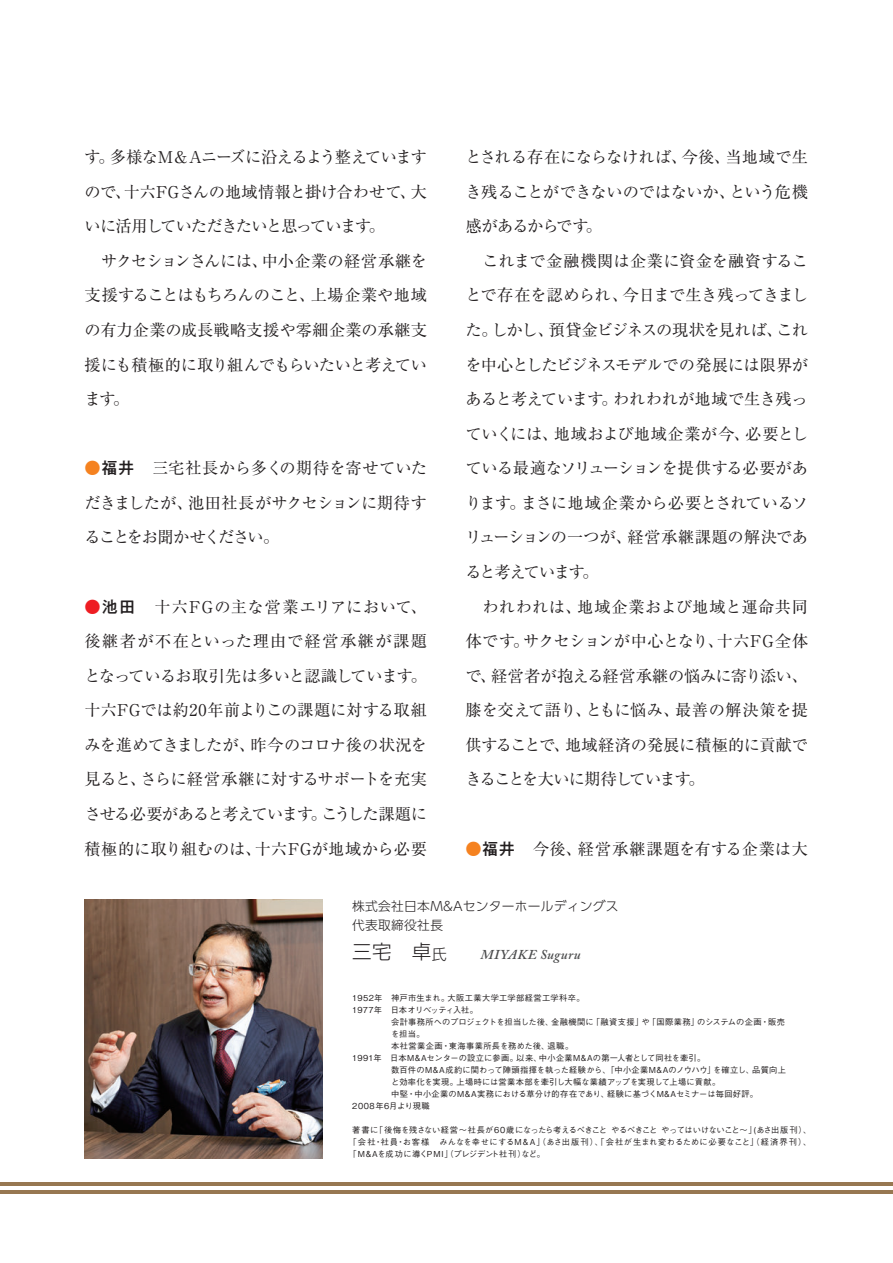
<style>
.page{position:relative;width:893px;height:1263px;background:#fff}
.page>*{position:absolute;margin:0;border:0;box-sizing:border-box;transform-origin:0 0}
.t1{font:300 19.5px "UD Shin Go Pro";color:#231f20}
.t2{font:16.2px/34.5px "Ryumin Pr 6 N";letter-spacing:-.02em;color:#231f20}
.t3{font:16.2px "Ryumin Pr 6 N";letter-spacing:.035em;color:#231f20}
.t4{font:italic 600 13.5px "Adobe Caslon Pro";letter-spacing:.035em;color:#4b4c4d}
.t5{font:300 12.75px/19.5px "UD Shin Go Pro";letter-spacing:.02em;color:#231f20}
.t6{font:500 8.25px/12px "Gothic BBB Pr 6 N";letter-spacing:.02em;color:#231f20;text-align:justify}
.t7{font:500 8.25px "Gothic BBB Pr 6 N";letter-spacing:.045em;color:#231f20}
.t8{font:500 8.25px "Gothic BBB Pr 6 N";letter-spacing:.04em;color:#231f20}
.t9{font:500 8.25px "Gothic BBB Pr 6 N";letter-spacing:-.02em;color:#231f20}
.t10{font:500 8.25px "Gothic BBB Pr 6 N";letter-spacing:.06em;color:#231f20}
.s1{font-family:"PA1 Gothic Std N";font-weight:500;color:#f58220}
.s2{font-family:"PA1 Gothic Std N";font-weight:500}
.s3{font-family:"PA1 Gothic Std N";font-weight:500;color:#ee1d23}
.s4{font-size:15px}
</style>
<div class="page">
<img style="left:85px;top:899px;width:238px;height:260px">
<hr style="left:0;top:1182px;width:893px;height:3px;background:#977751">
<hr style="left:0;top:1191px;width:893px;height:3px;background:#977751">
<p class="t2" style="left:85px;top:139px;width:344px">す。多様なM＆Aニーズに沿えるよう整えていますので、十六FGさんの地域情報と掛け合わせて、大いに活用していただきたいと思っています。<br>　サクセションさんには、中小企業の経営承継を支援することはもちろんのこと、上場企業や地域の有力企業の成長戦略支援や零細企業の承継支援にも積極的に取り組んでもらいたいと考えています。</p>
<p class="t2" style="left:85px;top:450px;width:344px;text-align:justify"><span class="s1">●</span><span class="s2">福井</span>　三宅社長から多くの期待を寄せていただきましたが、池田社長がサクセションに期待することをお聞かせください。</p>
<p class="t2" style="left:84px;top:588px;width:344px;text-align:justify"><span class="s3">●</span><span class="s2">池田</span>　十六FGの主な営業エリアにおいて、後継者が不在といった理由で経営承継が課題となっているお取引先は多いと認識しています。十六FGでは約20年前よりこの課題に対する取組みを進めてきましたが、昨今のコロナ後の状況を見ると、さらに経営承継に対するサポートを充実させる必要があると考えています。こうした課題に積極的に取り組むのは、十六FGが地域から必要</p>
<p class="t2" style="left:465px;top:139px;width:344px">とされる存在にならなければ、今後、当地域で生き残ることができないのではないか、という危機感があるからです。<br>　これまで金融機関は企業に資金を融資することで存在を認められ、今日まで生き残ってきました。しかし、預貸金ビジネスの現状を見れば、これを中心としたビジネスモデルでの発展には限界があると考えています。われわれが地域で生き残っていくには、地域および地域企業が今、必要としている最適なソリューションを提供する必要があります。まさに地域企業から必要とされているソリューションの一つが、経営承継課題の解決であると考えています。<br>　われわれは、地域企業および地域と運命共同体です。サクセションが中心となり、十六FG全体で、経営者が抱える経営承継の悩みに寄り添い、膝を交えて語り、ともに悩み、最善の解決策を提供することで、地域経済の発展に積極的に貢献できることを大いに期待しています。</p>
<p class="t3" style="left:465px;top:836px;width:344px"><span class="s1">●</span><span class="s2">福井</span>　今後、経営承継課題を有する企業は大</p>
<p class="t5" style="left:352px;top:896px;width:268px">株式会社日本M&amp;Aセンターホールディングス代表取締役社長</p>
<p class="t1" style="left:352px;top:936px;width:96px">三宅　卓<span class="s4">氏</span></p>
<p class="t4" style="left:481px;top:946px;width:101px">MIYAKE Suguru</p>
<p class="t7" style="left:352px;top:991px;width:234px">1952年　神戸市生まれ。大阪工業大学工学部経営工学科卒。</p>
<p class="t9" style="left:352px;top:1003px;width:127px">1977年　日本オリベッティ入社。</p>
<p class="t6" style="left:391px;top:1015px;width:395px">会計事務所へのプロジェクトを担当した後、金融機関に「融資支援」や「国際業務」のシステムの企画・販売</p>
<p class="t6" style="left:391px;top:1027px;width:35px">を担当。</p>
<p class="t8" style="left:391px;top:1039px;width:184px">本社営業企画・東海事業所長を務めた後、退職。</p>
<p class="t6" style="left:352px;top:1051px;width:354px">1991年　日本M&amp;Aセンターの設立に参画。以来、中小企業M&amp;Aの第一人者として同社を牽引。</p>
<p class="t6" style="left:391px;top:1063px;width:396px">数百件のM&amp;A成約に関わって陣頭指揮を執った経験から、「中小企業M&amp;Aのノウハウ」を確立し、品質向上</p>
<p class="t6" style="left:391px;top:1075px;width:331px">と効率化を実現。上場時には営業本部を牽引し大幅な業績アップを実現して上場に貢献。</p>
<p class="t6" style="left:391px;top:1087px;width:368px">中堅・中小企業のM&amp;A実務における草分け的存在であり、経験に基づくM&amp;Aセミナーは毎回好評。</p>
<p class="t10" style="left:352px;top:1099px;width:79px">2008年6月より現職</p>
<p class="t6" style="left:348px;top:1123px;width:464px;text-indent:4px">著書に「後悔を残さない経営〜社長が60歳になったら考えるべきこと やるべきこと やってはいけないこと〜」(あさ出版刊）、「会社・社員・お客様　みんなを幸せにするM&amp;A」（あさ出版刊）、「会社が生まれ変わるために必要なこと」（経済界刊）、「M&amp;Aを成功に導くPMI」（プレジデント社刊）など。</p>
</div>
